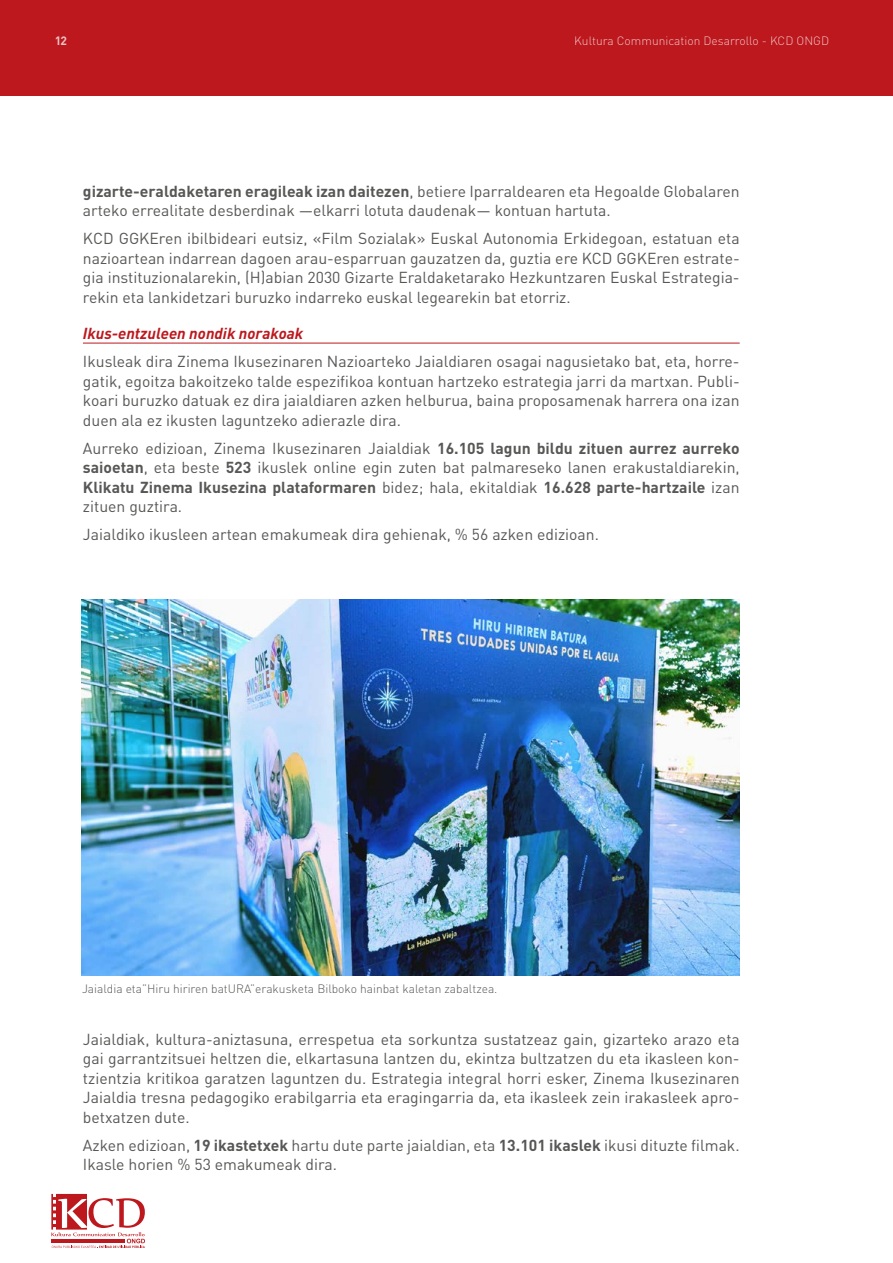
<style>
.page{position:relative;width:893px;height:1263px;background:#fff}
.page>*{position:absolute;margin:0;border:0;box-sizing:border-box;transform-origin:0 0}
.t1{font:15.75px/19.5px "DINOT";color:#575756;text-align:justify}
.t2{font:italic 700 15.75px "DINOT";color:#bc181d}
.t3{font:300 12px "DINOT";color:#575756}
.t4{font:300 12px "DINOT";color:#fff}
.t5{font:700 12px "DINOT";color:#fff}
.s1{font-weight:700}
</style>
<div class="page">
<svg style="left:51px;top:1194px;width:94px;height:54px"></svg>
<div style="left:0;top:0;width:893px;height:96px;background:#bc181d"></div>
<img style="left:81px;top:600px;width:659px;height:375px">
<hr style="left:83px;top:343px;width:657px;height:1px;background:#bc181d">
<p class="t5" style="left:54px;top:33px;width:15px">12</p>
<p class="t4" style="left:574px;top:33px;width:256px">Kultura Communication Desarrollo - KCD ONGD</p>
<p class="t1" style="left:83px;top:181px;width:658px"><span class="s1">gizarte-eraldaketaren eragileak izan daitezen</span>, betiere Iparraldearen eta Hegoalde Globalaren arteko errealitate desberdinak —elkarri lotuta daudenak— kontuan hartuta.</p>
<p class="t1" style="left:83px;top:228px;width:658px">KCD GGKEren ibilbideari eutsiz, «Film Sozialak» Euskal Autonomia Erkidegoan, estatuan eta nazioartean indarrean dagoen arau-esparruan gauzatzen da, guztia ere KCD GGKEren estrate&shy;gia instituzionalarekin, (H)abian 2030 Gizarte Eraldaketarako Hezkuntzaren Euskal Estrategia&shy;rekin eta lankidetzari buruzko indarreko euskal legearekin bat etorriz.</p>
<p class="t2" style="left:83px;top:323px;width:222px">Ikus-entzuleen nondik norakoak</p>
<p class="t1" style="left:83px;top:351px;width:658px">Ikusleak dira Zinema Ikusezinaren Nazioarteko Jaialdiaren osagai nagusietako bat, eta, horre&shy;gatik, egoitza bakoitzeko talde espezifikoa kontuan hartzeko estrategia jarri da martxan. Publi&shy;koari buruzko datuak ez dira jaialdiaren azken helburua, baina proposamenak harrera ona izan duen ala ez ikusten laguntzeko adierazle dira.</p>
<p class="t1" style="left:83px;top:438px;width:658px">Aurreko edizioan, Zinema Ikusezinaren Jaialdiak <span class="s1">16.105 lagun bildu zituen aurrez aurreko saioetan</span>, eta beste <span class="s1">523</span> ikuslek online egin zuten bat palmareseko lanen erakustaldiarekin, <span class="s1">Klikatu Zinema Ikusezina plataformaren</span> bidez; hala, ekitaldiak <span class="s1">16.628 parte-hartzaile</span> izan zituen guztira.</p>
<p class="t1" style="left:83px;top:524px;width:517px">Jaialdiko ikusleen artean emakumeak dira gehienak, % 56 azken edizioan.</p>
<p class="t3" style="left:82px;top:980px;width:417px">Jaialdia eta”Hiru hiriren batURA”erakusketa Bilboko hainbat kaletan zabaltzea.</p>
<p class="t1" style="left:83px;top:1028px;width:658px">Jaialdiak, kultura-aniztasuna, errespetua eta sorkuntza sustatzeaz gain, gizarteko arazo eta gai garrantzitsuei heltzen die, elkartasuna lantzen du, ekintza bultzatzen du eta ikasleen kon&shy;tzientzia kritikoa garatzen laguntzen du. Estrategia integral horri esker, Zinema Ikusezinaren Jaialdia tresna pedagogiko erabilgarria eta eragingarria da, eta ikasleek zein irakasleek apro&shy;betxatzen dute.</p>
<p class="t1" style="left:83px;top:1134px;width:658px">Azken edizioan, <span class="s1">19 ikastetxek</span> hartu dute parte jaialdian, eta <span class="s1">13.101 ikaslek</span> ikusi dituzte filmak.<br>Ikasle horien % 53 emakumeak dira.</p>
</div>
